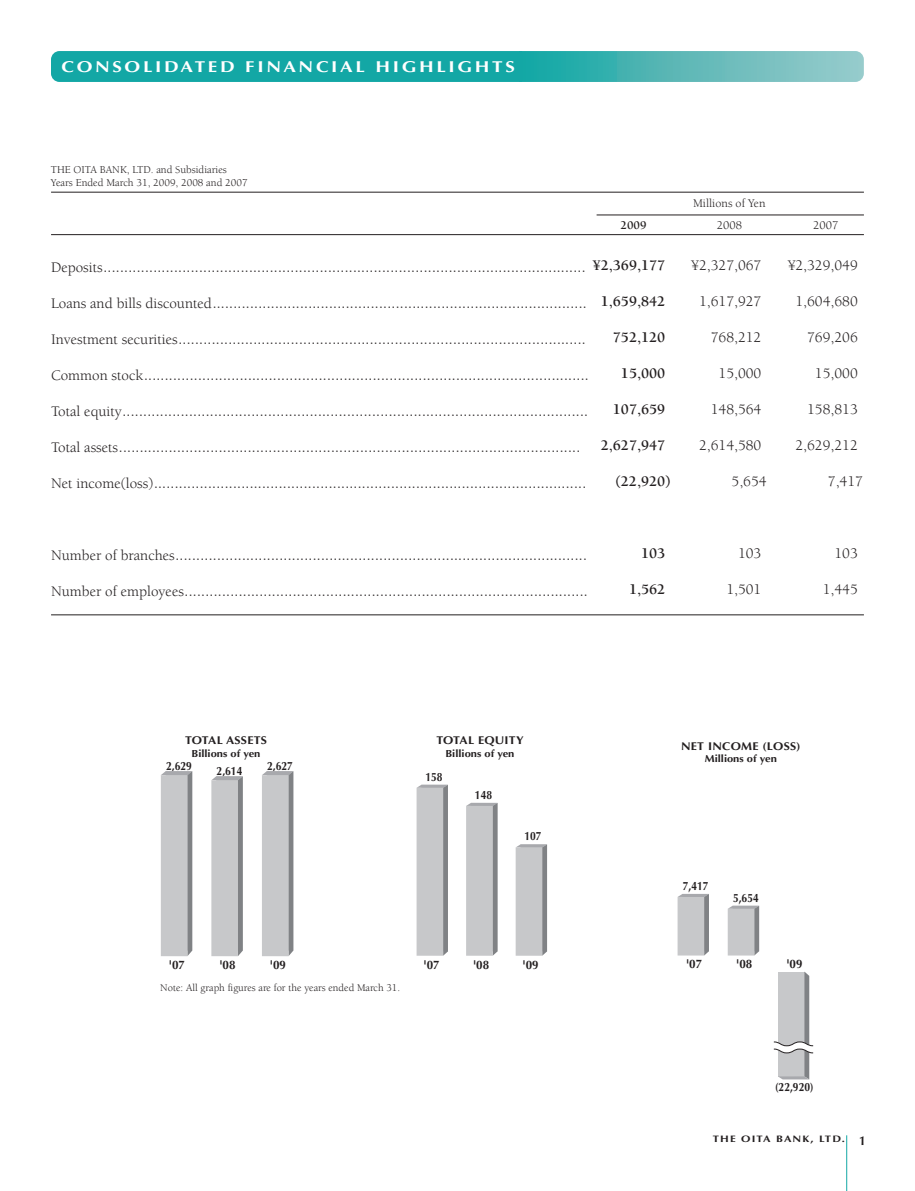
<style>
.page{position:relative;width:915px;height:1191px;background:#fff}
.page>*{position:absolute;margin:0;border:0;box-sizing:border-box;transform-origin:0 0}
.t1{font:700 15.75px "Optima";letter-spacing:.14em;color:#fff;scale:1.2 1}
.t2{font:15px "Berkeley";color:#231f20}
.t3{font:700 15px "Berkeley";color:#231f20}
.t4{font:700 12.3px "Optima";color:#231f20;scale:.94 1}
.t5{font:12.15px "Berkeley";color:#231f20}
.t6{font:700 12.15px "Berkeley";color:#231f20}
.t7{font:700 12px "Optima";color:#231f20;scale:.86 1}
.t8{font:700 11.25px "Optima";letter-spacing:.02em;color:#231f20;scale:1.09 1}
.t9{font:10.8px/13px "Berkeley";color:#231f20}
.t10{font:300 10.5px "Ryumin";color:#231f20}
.t11{font:10.5px "Berkeley";color:#231f20}
.t12{font:700 10.2px "Optima";color:#231f20;scale:1.09 1}
.t13{font:700 9.3px "Optima";letter-spacing:.1em;color:#231f20;scale:1.2 1}
.s1{font-size:12.75px}
</style>
<div class="page">
<hr style="left:846px;top:1135px;width:1px;height:56px;background:#13a7a5">
<svg style="left:51px;top:51px;width:812px;height:31px;background:#31aead"></svg>
<hr style="left:51px;top:192px;width:812px;height:1px;background:#231f20">
<hr style="left:51px;top:234px;width:812px;height:1px;background:#231f20">
<hr style="left:51px;top:614px;width:812px;height:1px;background:#231f20">
<hr style="left:596px;top:215px;width:267px;height:1px;background:#231f20">
<svg style="left:161px;top:771px;width:31px;height:185px;background:#bcbdc0"></svg>
<svg style="left:262px;top:771px;width:31px;height:185px;background:#bdbec0"></svg>
<svg style="left:418px;top:784px;width:30px;height:171px"></svg>
<div style="left:416px;top:787px;width:27px;height:168px;background:#c7c8ca"></div>
<svg style="left:678px;top:894px;width:30px;height:61px"></svg>
<div style="left:677px;top:897px;width:27px;height:58px;background:#c7c8ca"></div>
<svg style="left:729px;top:905px;width:29px;height:50px"></svg>
<div style="left:727px;top:908px;width:27px;height:47px;background:#c7c8ca"></div>
<svg style="left:211px;top:776px;width:32px;height:180px;background:#bdbec0"></svg>
<svg style="left:466px;top:803px;width:31px;height:152px"></svg>
<div style="left:466px;top:806px;width:26px;height:149px;background:#c7c8ca"></div>
<svg style="left:516px;top:844px;width:31px;height:111px"></svg>
<div style="left:515px;top:847px;width:27px;height:108px;background:#c7c8ca"></div>
<svg style="left:773px;top:971px;width:40px;height:108px"></svg>
<h1 class="t1" style="left:61px;top:61px;width:379px">CONSOLIDATED FINANCIAL HIGHLIGHTS</h1>
<p class="t9" style="left:51px;top:164px;width:198px">THE OITA BANK, LTD. and Subsidiaries<br>Years Ended March 31, 2009, 2008 and 2007</p>
<p class="t6" style="left:620px;top:221px;width:27px">2009</p>
<h2 class="t3" style="left:592px;top:260px;width:74px">¥2,369,177</h2>
<h2 class="t3" style="left:600px;top:296px;width:66px">1,659,842</h2>
<h2 class="t3" style="left:612px;top:332px;width:54px">752,120</h2>
<h2 class="t3" style="left:620px;top:368px;width:46px">15,000</h2>
<h2 class="t3" style="left:612px;top:404px;width:54px">107,659</h2>
<h2 class="t3" style="left:600px;top:440px;width:66px">2,627,947</h2>
<h2 class="t3" style="left:615px;top:476px;width:57px">(22,920)</h2>
<p class="t10" style="left:51px;top:267px;width:536px"><sup>Deposits</sup>････････････････････････････････････････････････････････････････････････････････････････････････････････････････････</p>
<p class="t10" style="left:51px;top:303px;width:537px"><sup>Loans</sup> <sup>and</sup> <sup>bills</sup> <sup>discounted</sup>･･････････････････････････････････････････････････････････････････････････････････････････</p>
<p class="t10" style="left:51px;top:339px;width:536px"><sup>Investment</sup> <sup>securities</sup>･･････････････････････････････････････････････････････････････････････････････････････････････････</p>
<p class="t10" style="left:51px;top:375px;width:539px"><sup>Common</sup> <sup>stock</sup>･･･････････････････････････････････････････････････････････････････････････････････････････････････････････</p>
<p class="t10" style="left:51px;top:411px;width:539px"><sup>Total</sup> <sup>equity</sup>････････････････････････････････････････････････････････････････････････････････････････････････････････････････</p>
<p class="t10" style="left:51px;top:447px;width:531px"><sup>Total</sup> <sup>assets</sup>･･･････････････････････････････････････････････････････････････････････････････････････････････････････････････</p>
<p class="t10" style="left:51px;top:483px;width:537px"><sup>Net</sup> <sup>income(loss)</sup>････････････････････････････････････････････････････････････････････････････････････････････････････････</p>
<p class="t5" style="left:692px;top:199px;width:74px">Millions of Yen</p>
<p class="t5" style="left:716px;top:221px;width:27px">2008</p>
<h2 class="t2" style="left:691px;top:260px;width:72px">¥2,327,067</h2>
<h2 class="t2" style="left:698px;top:296px;width:64px">1,617,927</h2>
<h2 class="t2" style="left:710px;top:332px;width:52px">768,212</h2>
<h2 class="t2" style="left:718px;top:368px;width:44px">15,000</h2>
<h2 class="t2" style="left:710px;top:404px;width:52px">148,564</h2>
<h2 class="t2" style="left:698px;top:440px;width:64px">2,614,580</h2>
<h2 class="t2" style="left:731px;top:476px;width:37px">5,654</h2>
<p class="t5" style="left:813px;top:221px;width:27px">2007</p>
<h2 class="t2" style="left:787px;top:260px;width:72px">¥2,329,049</h2>
<h2 class="t2" style="left:795px;top:296px;width:64px">1,604,680</h2>
<h2 class="t2" style="left:806px;top:332px;width:52px">769,206</h2>
<h2 class="t2" style="left:814px;top:368px;width:44px">15,000</h2>
<h2 class="t2" style="left:806px;top:404px;width:52px">158,813</h2>
<h2 class="t2" style="left:795px;top:440px;width:64px">2,629,212</h2>
<h2 class="t2" style="left:827px;top:476px;width:37px">7,417</h2>
<p class="t10" style="left:51px;top:555px;width:538px"><sup>Number</sup> <sup>of</sup> <sup>branches</sup>･･･････････････････････････････････････････････････････････････････････････････････････････････････</p>
<p class="t10" style="left:51px;top:591px;width:538px"><sup>Number</sup> <sup>of</sup> <sup>employees</sup>･････････････････････････････････････････････････････････････････････････････････････････････････</p>
<h2 class="t3" style="left:641px;top:548px;width:26px">103</h2>
<h2 class="t3" style="left:628px;top:584px;width:38px">1,562</h2>
<h2 class="t2" style="left:737px;top:548px;width:25px">103</h2>
<h2 class="t2" style="left:726px;top:584px;width:37px">1,501</h2>
<h2 class="t2" style="left:834px;top:548px;width:25px">103</h2>
<h2 class="t2" style="left:822px;top:584px;width:37px">1,445</h2>
<p class="t8" style="left:185px;top:736px;width:77px">TOTAL ASSETS</p>
<p class="t12" style="left:191px;top:749px;width:65px">Billions of yen</p>
<p class="t7" style="left:166px;top:760px;width:31px">2,629</p>
<p class="t7" style="left:216px;top:765px;width:31px">2,614</p>
<p class="t7" style="left:267px;top:760px;width:31px">2,627</p>
<p class="t8" style="left:436px;top:736px;width:81px">TOTAL EQUITY</p>
<p class="t12" style="left:445px;top:749px;width:65px">Billions of yen</p>
<p class="t7" style="left:425px;top:771px;width:21px">158</p>
<p class="t7" style="left:475px;top:790px;width:21px">148</p>
<p class="t7" style="left:524px;top:831px;width:21px">107</p>
<p class="t4" style="left:169px;top:959px;width:19px">'07</p>
<p class="t4" style="left:219px;top:959px;width:19px">'08</p>
<p class="t4" style="left:270px;top:959px;width:19px">'09</p>
<p class="t4" style="left:423px;top:959px;width:19px">'07</p>
<p class="t4" style="left:473px;top:959px;width:19px">'08</p>
<p class="t4" style="left:522px;top:959px;width:19px">'09</p>
<p class="t11" style="left:160px;top:984px;width:241px">Note: All graph figures are for the years ended March 31.</p>
<p class="t8" style="left:680px;top:741px;width:111px">NET INCOME (LOSS)</p>
<p class="t12" style="left:704px;top:754px;width:68px">Millions of yen</p>
<p class="t7" style="left:682px;top:880px;width:31px">7,417</p>
<p class="t4" style="left:685px;top:959px;width:19px">'07</p>
<p class="t7" style="left:732px;top:892px;width:31px">5,654</p>
<p class="t4" style="left:736px;top:959px;width:19px">'08</p>
<p class="t4" style="left:786px;top:959px;width:19px">'09</p>
<p class="t7" style="left:774px;top:1081px;width:46px">(22,920)</p>
<p class="t13" style="left:712px;top:1135px;width:129px">THE OITA BANK, LTD. <span class="s1">1</span></p>
</div>
